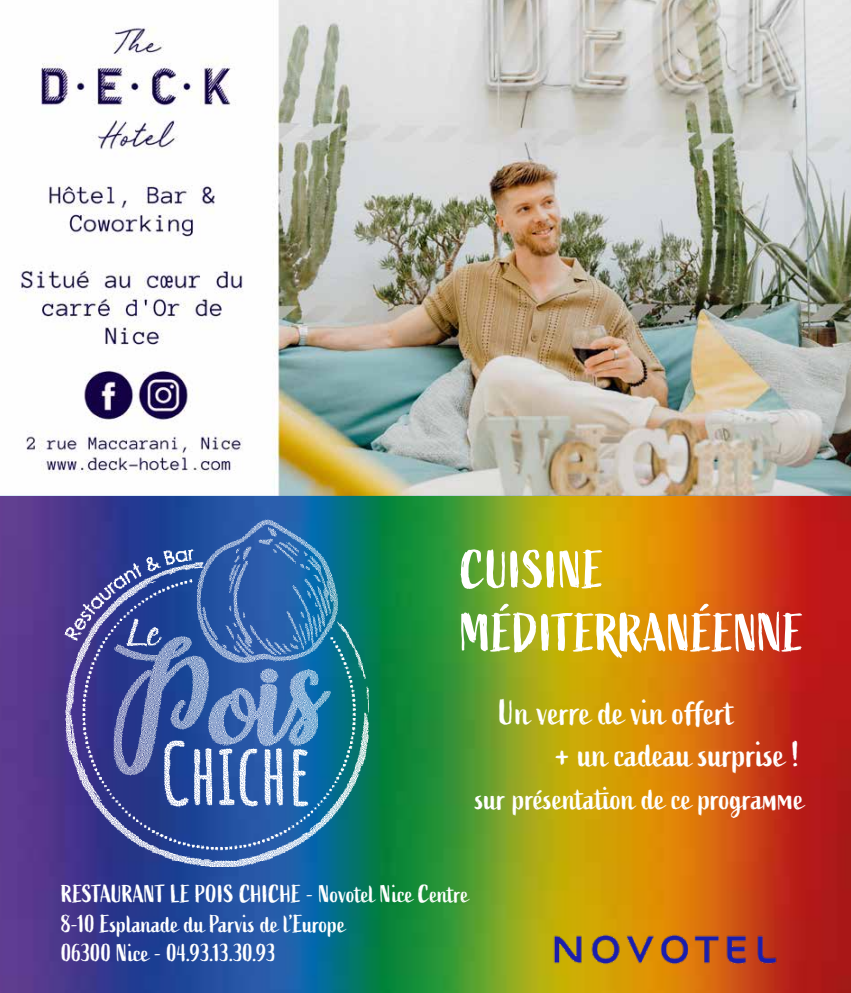
<style>
.page{position:relative;width:851px;height:993px;background:#fff}
.page>*{position:absolute;margin:0;border:0;box-sizing:border-box;transform-origin:0 0}
.t1{font:52.62px/63.1px "Active";letter-spacing:.01em;color:#fff}
.t2{font:35.12px/42.1px "Active";color:#fff}
.t3{font:31.5px "Active";color:#fff}
.t4{font:24.5px/29.5px "Active";color:#fff}
</style>
<div class="page">
<img style="left:0;top:0;width:850px;height:992px">
<hr style="left:0;top:495px;width:850px;height:2px;background:#0081c9">
<img style="left:47px;top:517px;width:321px;height:349px">
<img style="left:552px;top:933px;width:225px;height:31px">
<h1 class="t1" style="left:460px;top:539px;width:345px">CUISINE<br>MÉDITERRANÉENNE</h1>
<h2 class="t2" style="left:555px;top:692px;width:245px;text-indent:-56px">Un verre de vin offert<br>+ un cadeau surprise !</h2>
<p class="t3" style="left:475px;top:780px;width:330px">sur présentation de ce programme</p>
<p class="t4" style="left:61px;top:879px;width:409px">RESTAURANT LE POIS CHICHE - Novotel Nice Centre<br>8-10 Esplanade du Parvis de l’Europe<br>06300 Nice - 04.93.13.30.93</p>
</div>
